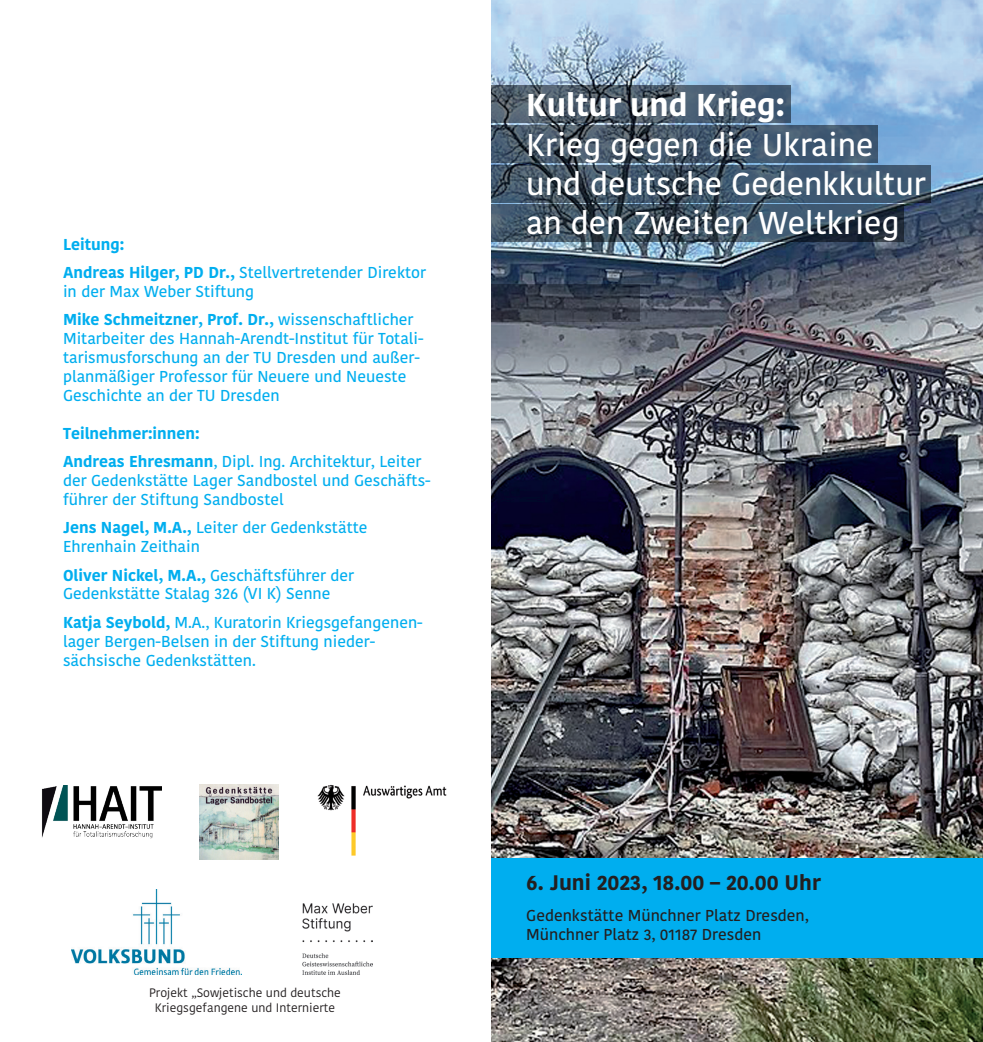
<style>
.page{position:relative;width:983px;height:1042px;background:#fff}
.page>*{position:absolute;margin:0;border:0;box-sizing:border-box;transform-origin:0 0}
.t1{font:600 31.5px/39.4px "Kohinoor Devanagari";color:#fff}
.t2{font:700 31.5px "Kohinoor Devanagari";color:#fff}
.t3{font:700 21px "Kohinoor Devanagari";color:#231f20}
.t4{font:600 15.75px/18.9px "Kohinoor Devanagari";color:#00aeef}
.t5{font:700 15.75px/28.3px "Kohinoor Devanagari";color:#00aeef}
.t6{font:600 15.75px/18.9px "Kohinoor Devanagari";color:#231f20}
.t7{font:12.25px/14.7px "Kohinoor Devanagari";color:#231f20;text-align:center}
.s1{font-weight:600}
.s2{font-weight:700}
</style>
<div class="page">
<img style="left:491px;top:0;width:491px;height:1042px">
<div style="left:491px;top:858px;width:491px;height:99px;background:#00aeef"></div>
<svg style="left:491px;top:86px;width:299px;height:37px;background:#485868"></svg>
<svg style="left:491px;top:125px;width:386px;height:37px;background:#415466"></svg>
<svg style="left:491px;top:165px;width:440px;height:37px;background:#3d5165"></svg>
<svg style="left:491px;top:205px;width:412px;height:37px;background:#364858"></svg>
<svg style="left:491px;top:284px;width:149px;height:37px;background:#333946"></svg>
<img style="left:42px;top:785px;width:119px;height:54px">
<img style="left:317px;top:785px;width:130px;height:71px">
<img style="left:302px;top:904px;width:71px;height:70px">
<img style="left:200px;top:785px;width:79px;height:74px">
<img style="left:72px;top:889px;width:170px;height:85px">
<p class="t5" style="left:63px;top:230px;width:364px">Leitung:<br>Andreas Hilger, PD Dr., <span class="s1">Stellvertretender Direktor</span></p>
<p class="t4" style="left:63px;top:277px;width:352px;line-height:28.3px">in der Max Weber Stiftung<br><span class="s2">Mike Schmeitzner, Prof. Dr.,</span> wissenschaftlicher</p>
<p class="t4" style="left:63px;top:329px;width:362px">Mitarbeiter des Hannah-Arendt-Institut für Totali&shy;tarismusforschung an der TU Dresden und außer&shy;planmäßiger Professor für Neuere und Neueste Geschichte an der TU Dresden</p>
<p class="t5" style="left:63px;top:419px;width:359px">Teilnehmer:innen:<br>Andreas Ehresmann<span class="s1">, Dipl. Ing. Architektur, Leiter</span></p>
<p class="t4" style="left:63px;top:471px;width:369px">der Gedenkstätte Lager Sandbostel und Geschäfts&shy;führer der Stiftung Sandbostel</p>
<p class="t4" style="left:63px;top:518px;width:306px"><span class="s2">Jens Nagel, M.A.,</span> Leiter der Gedenkstätte<br>Ehrenhain Zeithain</p>
<p class="t4" style="left:63px;top:566px;width:292px"><span class="s2">Oliver Nickel, M.A.,</span> Geschäftsführer der<br>Gedenkstätte Stalag 326 (VI K) Senne</p>
<p class="t4" style="left:63px;top:613px;width:361px"><span class="s2">Katja Seybold,</span> M.A., Kuratorin Kriegsgefangenen&shy;lager Bergen-Belsen in der Stiftung nieder&shy;sächsische Gedenkstätten.</p>
<p class="t7" style="left:149px;top:985px;width:193px">Projekt „Sowjetische und deutsche<br>Kriegsgefangene und Internierte</p>
<h1 class="t2" style="left:526px;top:87px;width:260px">Kultur und Krieg:</h1>
<h1 class="t1" style="left:526px;top:125px;width:401px">Krieg gegen die Ukraine und deutsche Gedenkkultur an den Zweiten Weltkrieg</h1>
<h2 class="t3" style="left:526px;top:870px;width:296px">6. Juni 2023, 18.00 – 20.00 Uhr</h2>
<p class="t6" style="left:526px;top:906px;width:284px">Gedenkstätte Münchner Platz Dresden,<br>Münchner Platz 3, 01187 Dresden</p>
</div>
